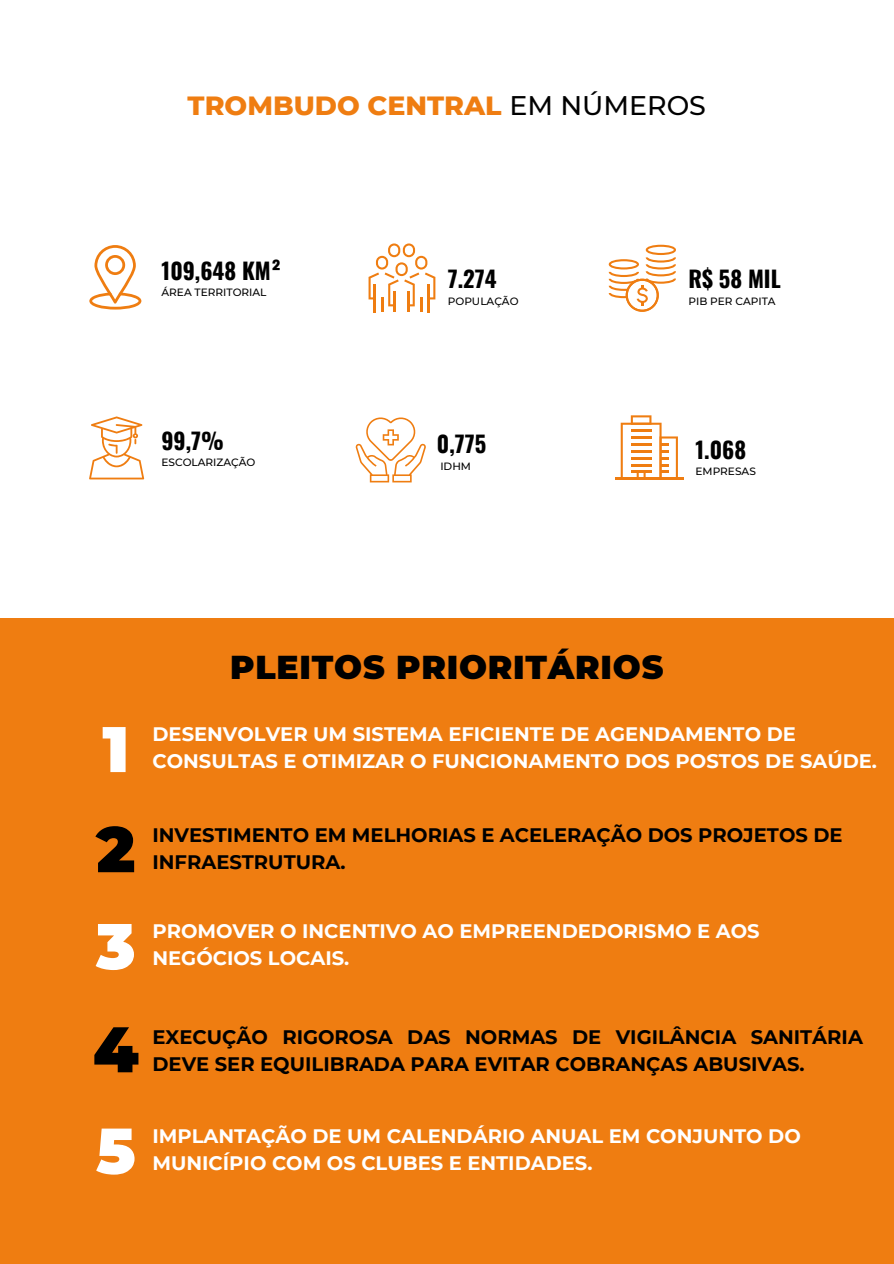
<style>
.page{position:relative;width:894px;height:1264px;background:#fff}
.page>*{position:absolute;margin:0;border:0;box-sizing:border-box;transform-origin:0 0}
.t1{font:900 64.35px "Montserrat";color:#fff}
.t2{font:900 64.35px "Montserrat";color:#000}
.t3{font:900 33px "Montserrat";letter-spacing:.025em;color:#000}
.t4{font:800 26.85px "Montserrat";color:#ef7d11}
.t5{font:700 22.65px "Oswald";color:#000}
.t6{font:700 19.5px/27px "Montserrat";color:#fff}
.t7{font:700 19.5px/27px "Montserrat";color:#000}
.t8{font:500 10.5px "Montserrat";color:#000}
.s1{font-weight:500;color:#000}
</style>
<div class="page">
<div style="left:0;top:617px;width:893px;height:646px;background:#ef7d11"></div>
<svg style="left:368px;top:243px;width:67px;height:69px"></svg>
<svg style="left:608px;top:245px;width:67px;height:67px"></svg>
<svg style="left:620px;top:415px;width:57px;height:63px"></svg>
<hr style="left:615px;top:478px;width:68px;height:2px;background:#ef7d11">
<svg style="left:89px;top:416px;width:55px;height:63px"></svg>
<svg style="left:355px;top:417px;width:71px;height:65px"></svg>
<svg style="left:89px;top:245px;width:52px;height:64px"></svg>
<h2 class="t4" style="left:188px;top:89px;width:519px">TROMBUDO CENTRAL <span class="s1">EM NÚMEROS</span></h2>
<p class="t5" style="left:161px;top:253px;width:121px">109,648 KM²</p>
<h3 class="t8" style="left:161px;top:286px;width:106px">ÁREA TERRITORIAL</h3>
<h3 class="t5" style="left:161px;top:422px;width:64px">99,7%</h3>
<p class="t8" style="left:161px;top:456px;width:95px">ESCOLARIZAÇÃO</p>
<h3 class="t5" style="left:447px;top:261px;width:50px">7.274</h3>
<p class="t8" style="left:447px;top:294px;width:72px">POPULAÇÃO</p>
<p class="t5" style="left:437px;top:426px;width:51px">0,775</p>
<p class="t8" style="left:440px;top:460px;width:32px">IDHM</p>
<p class="t5" style="left:688px;top:261px;width:94px">R$ 58 MIL</p>
<p class="t8" style="left:688px;top:295px;width:89px">PIB PER CAPITA</p>
<p class="t5" style="left:695px;top:431px;width:52px">1.068</p>
<h3 class="t8" style="left:695px;top:464px;width:62px">EMPRESAS</h3>
<h3 class="t1" style="left:102px;top:709px;width:28px">1</h3>
<p class="t3" style="left:230px;top:647px;width:434px">PLEITOS PRIORITÁRIOS</p>
<h1 class="t6" style="left:152px;top:721px;width:726px">DESENVOLVER UM SISTEMA EFICIENTE DE AGENDAMENTO DE<br>CONSULTAS E OTIMIZAR O FUNCIONAMENTO DOS POSTOS DE SAÚDE.</h1>
<p class="t2" style="left:96px;top:810px;width:41px">2</p>
<p class="t7" style="left:152px;top:821px;width:691px">INVESTIMENTO EM MELHORIAS E ACELERAÇÃO DOS PROJETOS DE<br>INFRAESTRUTURA.</p>
<p class="t1" style="left:96px;top:906px;width:41px">3</p>
<h4 class="t6" style="left:152px;top:917px;width:608px">PROMOVER O INCENTIVO AO EMPREENDEDORISMO E AOS<br>NEGÓCIOS LOCAIS.</h4>
<h3 class="t2" style="left:93px;top:1009px;width:47px">4</h3>
<p class="t7" style="left:152px;top:1023px;width:711px">EXECUÇÃO RIGOROSA DAS NORMAS DE VIGILÂNCIA SANITÁRIA<br>DEVE SER EQUILIBRADA PARA EVITAR COBRANÇAS ABUSIVAS.</p>
<p class="t1" style="left:96px;top:1111px;width:41px">5</p>
<h4 class="t6" style="left:152px;top:1122px;width:649px">IMPLANTAÇÃO DE UM CALENDÁRIO ANUAL EM CONJUNTO DO<br>MUNICÍPIO COM OS CLUBES E ENTIDADES.</h4>
</div>
